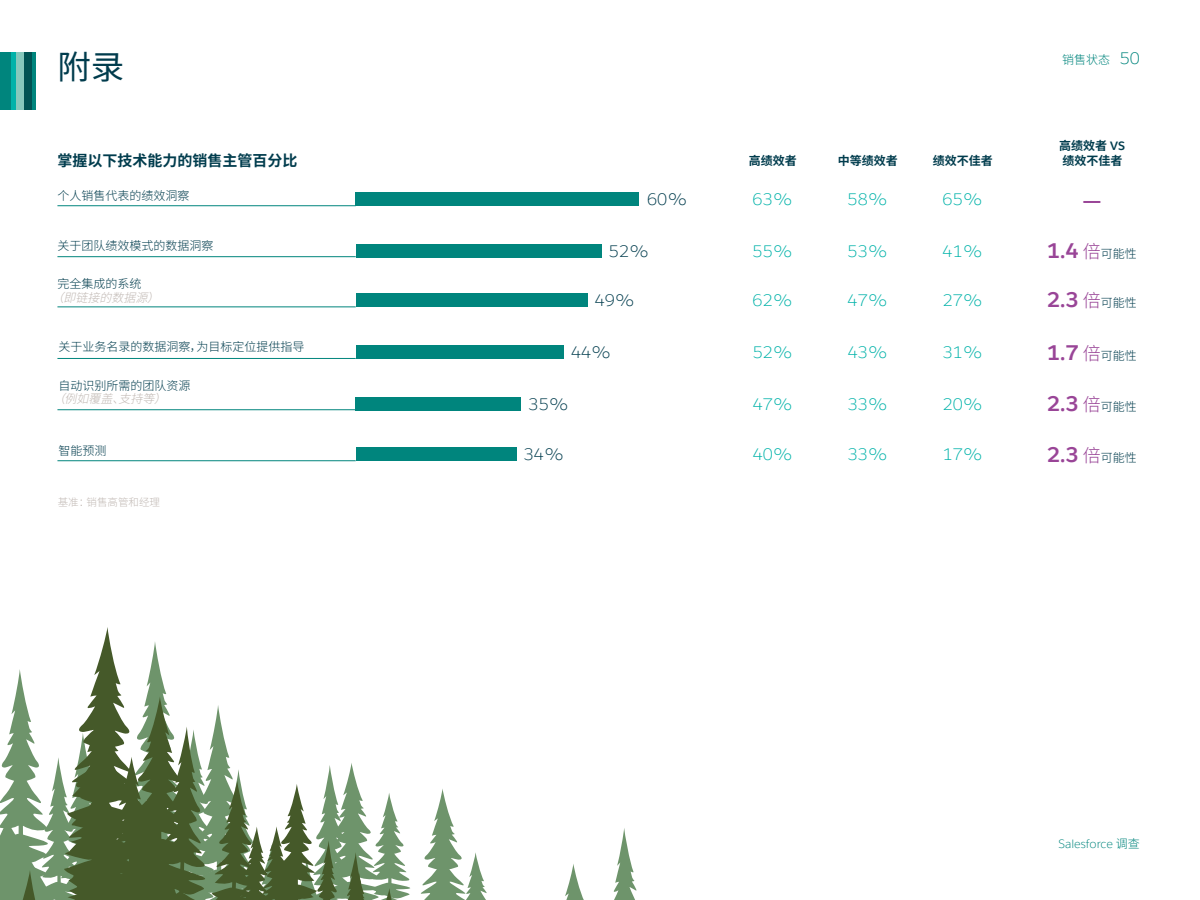
<style>
.page{position:relative;width:1200px;height:900px;background:#fff}
.page>*{position:absolute;margin:0;border:0;box-sizing:border-box;transform-origin:0 0}
.t1{font:33px "Source Han Sans CN";color:#003c4d}
.t2{font:700 21px "Salesforce Sans";color:#994597}
.t3{font:700 21px "Source Han Sans CN";color:#994597}
.t4{font:300 16.5px "Salesforce Sans";color:#00b2a9}
.t5{font:300 16.5px "Salesforce Sans";color:#003c4d}
.t6{font:700 15px "Source Han Sans CN";color:#003c4d}
.t7{font:300 12px "Source Han Sans CN";color:#003c4d}
.t8{font:700 12px/15px "Source Han Sans CN";color:#003c4d}
.t9{font:italic 300 12px "Source Han Sans CN";color:#c1b9b4}
.t10{font:300 12px "Salesforce Sans";color:#00857d}
.t11{font:300 12px "Source Han Sans CN";color:#00857d}
.t12{font:300 10.5px "Source Han Sans CN";color:#c1b9b4}
.s1{font-family:"Salesforce Sans";font-size:16.5px}
.s2{font-family:"Salesforce Sans"}
.s3{font-family:"Source Han Sans CN";font-weight:300;font-size:18px}
.s4{font-family:"Source Han Sans CN";font-weight:300;font-size:12px;color:#003c4d}
.s5{font-family:"Source Han Sans CN"}
</style>
<div class="page">
<hr style="left:32px;top:52px;width:4px;height:58px;background:#00857d">
<div style="left:16px;top:52px;width:8px;height:58px;background:#86c8bc"></div>
<div style="left:10px;top:52px;width:6px;height:58px;background:#00b2a9"></div>
<div style="left:24px;top:52px;width:8px;height:58px;background:#005353"></div>
<div style="left:0;top:52px;width:10px;height:58px;background:#00857d"></div>
<div style="left:356px;top:193px;width:283px;height:13px;background:#00857d"></div>
<div style="left:356px;top:244px;width:245px;height:14px;background:#00857d"></div>
<div style="left:356px;top:293px;width:231px;height:14px;background:#00857d"></div>
<div style="left:356px;top:346px;width:208px;height:13px;background:#00857d"></div>
<div style="left:356px;top:397px;width:165px;height:14px;background:#00857d"></div>
<div style="left:356px;top:447px;width:160px;height:14px;background:#00857d"></div>
<svg style="left:565px;top:828px;width:72px;height:72px"></svg>
<svg style="left:0;top:627px;width:487px;height:273px"></svg>
<hr style="left:57px;top:205px;width:299px;height:1px;background:#00857d">
<hr style="left:57px;top:256px;width:299px;height:1px;background:#00857d">
<hr style="left:57px;top:307px;width:299px;height:1px;background:#00857d">
<hr style="left:57px;top:358px;width:299px;height:1px;background:#00857d">
<hr style="left:57px;top:409px;width:299px;height:1px;background:#00857d">
<hr style="left:57px;top:460px;width:299px;height:1px;background:#00857d">
<h1 class="t1" style="left:57px;top:48px;width:69px">附录</h1>
<p class="t11" style="left:1062px;top:52px;width:79px">销售状态 <span class="s1">50</span></p>
<p class="t8" style="left:1059px;top:138px;width:67px">高绩效者 <span class="s2">VS</span>绩效不佳者</p>
<p class="t6" style="left:57px;top:153px;width:242px">掌握以下技术能力的销售主管百分比</p>
<p class="t8" style="left:749px;top:153px;width:49px">高绩效者</p>
<p class="t8" style="left:838px;top:153px;width:61px">中等绩效者</p>
<p class="t8" style="left:933px;top:153px;width:61px">绩效不佳者</p>
<p class="t7" style="left:57px;top:189px;width:134px">个人销售代表的绩效洞察</p>
<h3 class="t5" style="left:647px;top:189px;width:42px">60%</h3>
<h2 class="t3" style="left:1082px;top:188px;width:21px">—</h2>
<h2 class="t2" style="left:1047px;top:238px;width:91px">1.4 <span class="s3">倍</span><span class="s4">可能性</span></h2>
<h3 class="t4" style="left:753px;top:189px;width:42px">63%</h3>
<h3 class="t4" style="left:848px;top:189px;width:42px">58%</h3>
<h3 class="t4" style="left:943px;top:189px;width:42px">65%</h3>
<h3 class="t4" style="left:753px;top:241px;width:42px">55%</h3>
<h3 class="t4" style="left:848px;top:241px;width:42px">53%</h3>
<h3 class="t4" style="left:943px;top:241px;width:42px">41%</h3>
<h3 class="t4" style="left:753px;top:290px;width:42px">62%</h3>
<h3 class="t4" style="left:848px;top:290px;width:42px">47%</h3>
<h3 class="t4" style="left:943px;top:290px;width:42px">27%</h3>
<p class="t7" style="left:57px;top:239px;width:157px">关于团队绩效模式的数据洞察</p>
<h3 class="t5" style="left:609px;top:241px;width:42px">52%</h3>
<p class="t7" style="left:57px;top:277px;width:85px">完全集成的系统</p>
<p class="t9" style="left:52px;top:291px;width:116px">（即链接的数据源）</p>
<h3 class="t5" style="left:595px;top:290px;width:42px">49%</h3>
<h2 class="t2" style="left:1047px;top:287px;width:91px">2.3 <span class="s3">倍</span><span class="s4">可能性</span></h2>
<p class="t7" style="left:59px;top:340px;width:247px">关于业务名录的数据洞察，为目标定位提供指导</p>
<h3 class="t5" style="left:571px;top:342px;width:42px">44%</h3>
<p class="t7" style="left:59px;top:379px;width:133px">自动识别所需的团队资源</p>
<p class="t9" style="left:53px;top:392px;width:122px">（例如覆盖、支持等）</p>
<h3 class="t5" style="left:529px;top:394px;width:42px">35%</h3>
<h3 class="t4" style="left:753px;top:342px;width:42px">52%</h3>
<h3 class="t4" style="left:848px;top:342px;width:42px">43%</h3>
<h3 class="t4" style="left:943px;top:342px;width:42px">31%</h3>
<h3 class="t4" style="left:753px;top:394px;width:42px">47%</h3>
<h3 class="t4" style="left:848px;top:394px;width:42px">33%</h3>
<h3 class="t4" style="left:943px;top:394px;width:42px">20%</h3>
<p class="t7" style="left:59px;top:444px;width:49px">智能预测</p>
<h3 class="t5" style="left:524px;top:444px;width:42px">34%</h3>
<h3 class="t4" style="left:753px;top:444px;width:42px">40%</h3>
<h3 class="t4" style="left:848px;top:444px;width:42px">33%</h3>
<h3 class="t4" style="left:943px;top:444px;width:42px">17%</h3>
<p class="t12" style="left:58px;top:496px;width:104px">基准：销售高管和经理</p>
<h2 class="t2" style="left:1047px;top:339px;width:91px">1.7 <span class="s3">倍</span><span class="s4">可能性</span></h2>
<h2 class="t2" style="left:1047px;top:391px;width:91px">2.3 <span class="s3">倍</span><span class="s4">可能性</span></h2>
<h2 class="t2" style="left:1047px;top:441px;width:91px">2.3 <span class="s3">倍</span><span class="s4">可能性</span></h2>
<p class="t10" style="left:1059px;top:836px;width:83px">Salesforce <span class="s5">调查</span></p>
</div>
